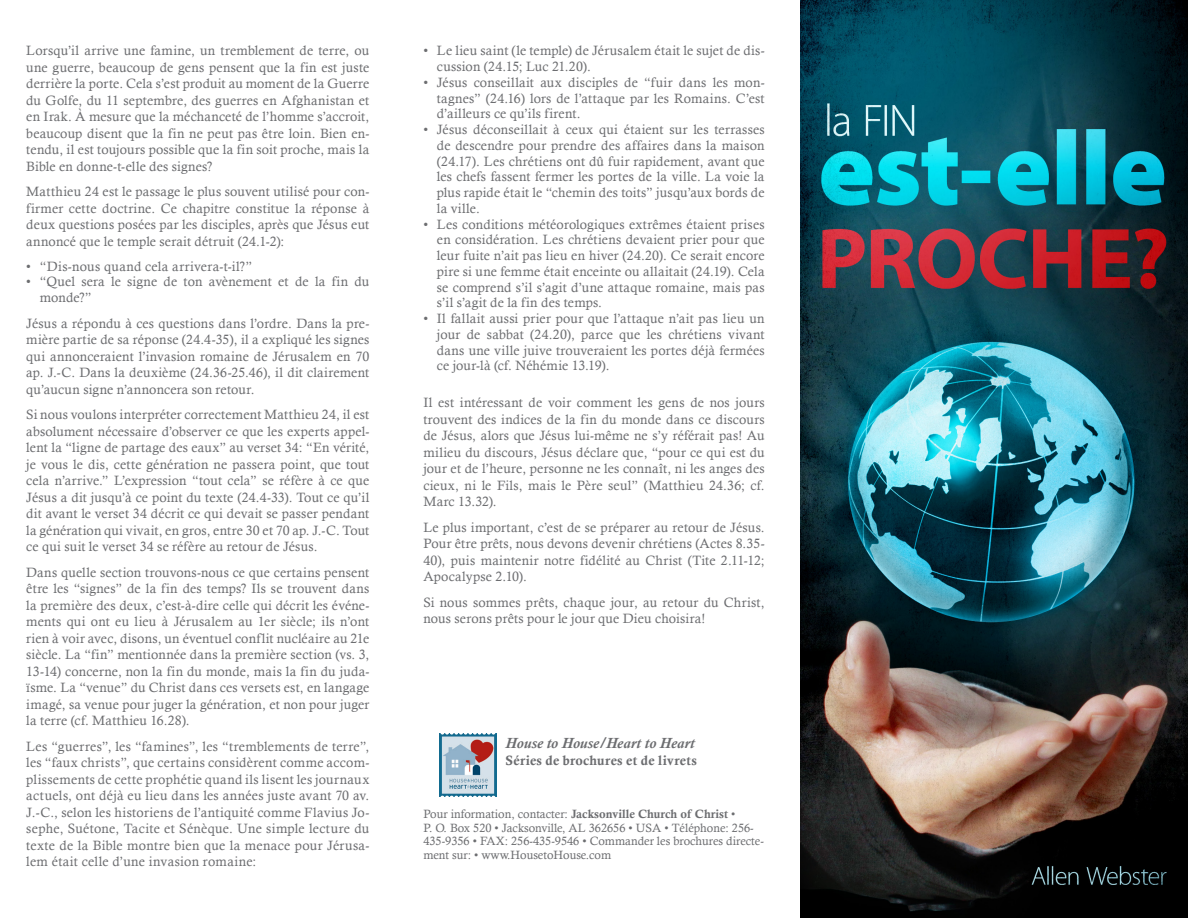
<style>
.page{position:relative;width:1188px;height:918px;background:#fff}
.page>*{position:absolute;margin:0;border:0;box-sizing:border-box;transform-origin:0 0}
.Heading{font:italic 700 15px "Calisto";letter-spacing:.005em;color:#6c6d70}
.Body_text{font:13.5px/16.5px "Calisto";letter-spacing:.015em;color:#6c6d70;text-align:justify}
.Heading-2{font:13.5px "Calis MT Bol";letter-spacing:.02em;color:#6c6d70}
.t1{font:12px/13.5px "Calisto";color:#6c6d70}
.s1{font-family:"Calis MT Bol"}
</style>
<div class="page">
<img style="left:800px;top:0;width:388px;height:918px">
<img style="left:440px;top:733px;width:56px;height:64px">
<p class="Body_text" style="left:26px;top:42px;width:345px">Lorsqu’il arrive une famine, un tremblement de terre, ou une guerre, beaucoup de gens pensent que la fin est juste derrière la porte. Cela s’est produit au moment de la Guerre du Golfe, du 11 septembre, des guerres en Afghanistan et en Irak. À mesure que la méchanceté de l’homme s’accroit, beaucoup disent que la fin ne peut pas être loin. Bien en&shy;tendu, il est toujours possible que la fin soit proche, mais la Bible en donne-t-elle des signes?</p>
<p class="Body_text" style="left:26px;top:183px;width:345px">Matthieu 24 est le passage le plus souvent utilisé pour con&shy;firmer cette doctrine. Ce chapitre constitue la réponse à deux questions posées par les disciples, après que Jésus eut annoncé que le temple serait détruit (24.1-2):</p>
<p class="Body_text" style="left:26px;top:258px;width:227px">• “Dis-nous quand cela arrivera-t-il?”</p>
<p class="Body_text" style="left:40px;top:274px;width:331px;line-height:15.8px;text-indent:-14px">• “Quel sera le signe de ton avènement et de la fin du monde?”</p>
<p class="Body_text" style="left:26px;top:315px;width:345px">Jésus a répondu à ces questions dans l’ordre. Dans la pre&shy;mière partie de sa réponse (24.4-35), il a expliqué les signes qui annonceraient l’invasion romaine de Jérusalem en 70 ap. J.-C. Dans la deuxième (24.36-25.46), il dit clairement qu’aucun signe n’annoncera son retour.</p>
<p class="Body_text" style="left:26px;top:406px;width:345px">Si nous voulons interpréter correctement Matthieu 24, il est absolument nécessaire d’observer ce que les experts appel&shy;lent la “ligne de partage des eaux” au verset 34: “En vérité, je vous le dis, cette génération ne passera point, que tout cela n’arrive.” L’expression “tout cela” se réfère à ce que Jésus a dit jusqu’à ce point du texte (24.4-33). Tout ce qu’il dit avant le verset 34 décrit ce qui devait se passer pendant la génération qui vivait, en gros, entre 30 et 70 ap. J.-C. Tout ce qui suit le verset 34 se réfère au retour de Jésus.</p>
<p class="Body_text" style="left:26px;top:564px;width:345px">Dans quelle section trouvons-nous ce que certains pensent être les “signes” de la fin des temps? Ils se trouvent dans la première des deux, c’est-à-dire celle qui décrit les événe&shy;ments qui ont eu lieu à Jérusalem au 1er siècle; ils n’ont rien à voir avec, disons, un éventuel conflit nucléaire au 21e siècle. La “fin” mentionnée dans la première section (vs. 3, 13-14) concerne, non la fin du monde, mais la fin du juda&shy;ïsme. La “venue” du Christ dans ces versets est, en langage imagé, sa venue pour juger la génération, et non pour juger la terre (cf. Matthieu 16.28).</p>
<p class="Body_text" style="left:26px;top:738px;width:345px">Les “guerres”, les “famines”, les “tremblements de terre”, les “faux christs”, que certains considèrent comme accom&shy;plissements de cette prophétie quand ils lisent les journaux actuels, ont déjà eu lieu dans les années juste avant 70 av.<br>J.-C., selon les historiens de l’antiquité comme Flavius Jo&shy;sephe, Suétone, Tacite et Sénèque. Une simple lecture du texte de la Bible montre bien que la menace pour Jérusa&shy;lem était celle d’une invasion romaine:</p>
<p class="Body_text" style="left:437px;top:43px;width:329px;line-height:15.8px;text-indent:-14px">• Le lieu saint (le temple) de Jérusalem était le sujet de dis&shy;cussion (24.15; Luc 21.20).</p>
<p class="Body_text" style="left:437px;top:74px;width:329px;line-height:15.8px;text-indent:-14px">• Jésus conseillait aux disciples de “fuir dans les mon&shy;tagnes” (24.16) lors de l’attaque par les Romains. C’est d’ailleurs ce qu’ils firent.</p>
<p class="Body_text" style="left:437px;top:121px;width:329px;line-height:15.8px;text-indent:-14px">• Jésus déconseillait à ceux qui étaient sur les terrasses de descendre pour prendre des affaires dans la maison (24.17). Les chrétiens ont dû fuir rapidement, avant que les chefs fassent fermer les portes de la ville. La voie la plus rapide était le “chemin des toits” jusqu’aux bords de la ville.</p>
<p class="Body_text" style="left:437px;top:216px;width:329px;line-height:15.8px;text-indent:-14px">• Les conditions météorologiques extrêmes étaient prises en considération. Les chrétiens devaient prier pour que leur fuite n’ait pas lieu en hiver (24.20). Ce serait encore pire si une femme était enceinte ou allaitait (24.19). Cela se comprend s’il s’agit d’une attaque romaine, mais pas s’il s’agit de la fin des temps.</p>
<p class="Body_text" style="left:437px;top:310px;width:329px;line-height:15.8px;text-indent:-14px">• Il fallait aussi prier pour que l’attaque n’ait pas lieu un jour de sabbat (24.20), parce que les chrétiens vivant dans une ville juive trouveraient les portes déjà fermées ce jour-là (cf. Néhémie 13.19).</p>
<p class="Body_text" style="left:423px;top:394px;width:343px">Il est intéressant de voir comment les gens de nos jours trouvent des indices de la fin du monde dans ce discours de Jésus, alors que Jésus lui-même ne s’y référait pas! Au milieu du discours, Jésus déclare que, “pour ce qui est du jour et de l’heure, personne ne les connaît, ni les anges des cieux, ni le Fils, mais le Père seul” (Matthieu 24.36; cf.<br>Marc 13.32).</p>
<p class="Body_text" style="left:423px;top:519px;width:343px">Le plus important, c’est de se préparer au retour de Jésus.<br>Pour être prêts, nous devons devenir chrétiens (Actes 8.35- 40), puis maintenir notre fidélité au Christ (Tite 2.11-12; Apocalypse 2.10).</p>
<p class="Body_text" style="left:423px;top:594px;width:343px">Si nous sommes prêts, chaque jour, au retour du Christ, nous serons prêts pour le jour que Dieu choisira!</p>
<p class="Heading" style="left:506px;top:735px;width:191px">House to House/Heart to Heart</p>
<p class="Heading-2" style="left:506px;top:753px;width:193px">Séries de brochures et de livrets</p>
<p class="t1" style="left:423px;top:807px;width:314px">Pour information, contacter: <span class="s1">Jacksonville Church of Christ</span> •</p>
<p class="t1" style="left:423px;top:821px;width:342px">P. O. Box 520 • Jacksonville, AL 362656 • USA • Téléphone: 256-<br>435-9356 • FAX: 256-435-9546 • Commander les brochures directe&shy;ment sur: • www.HousetoHouse.com</p>
</div>
